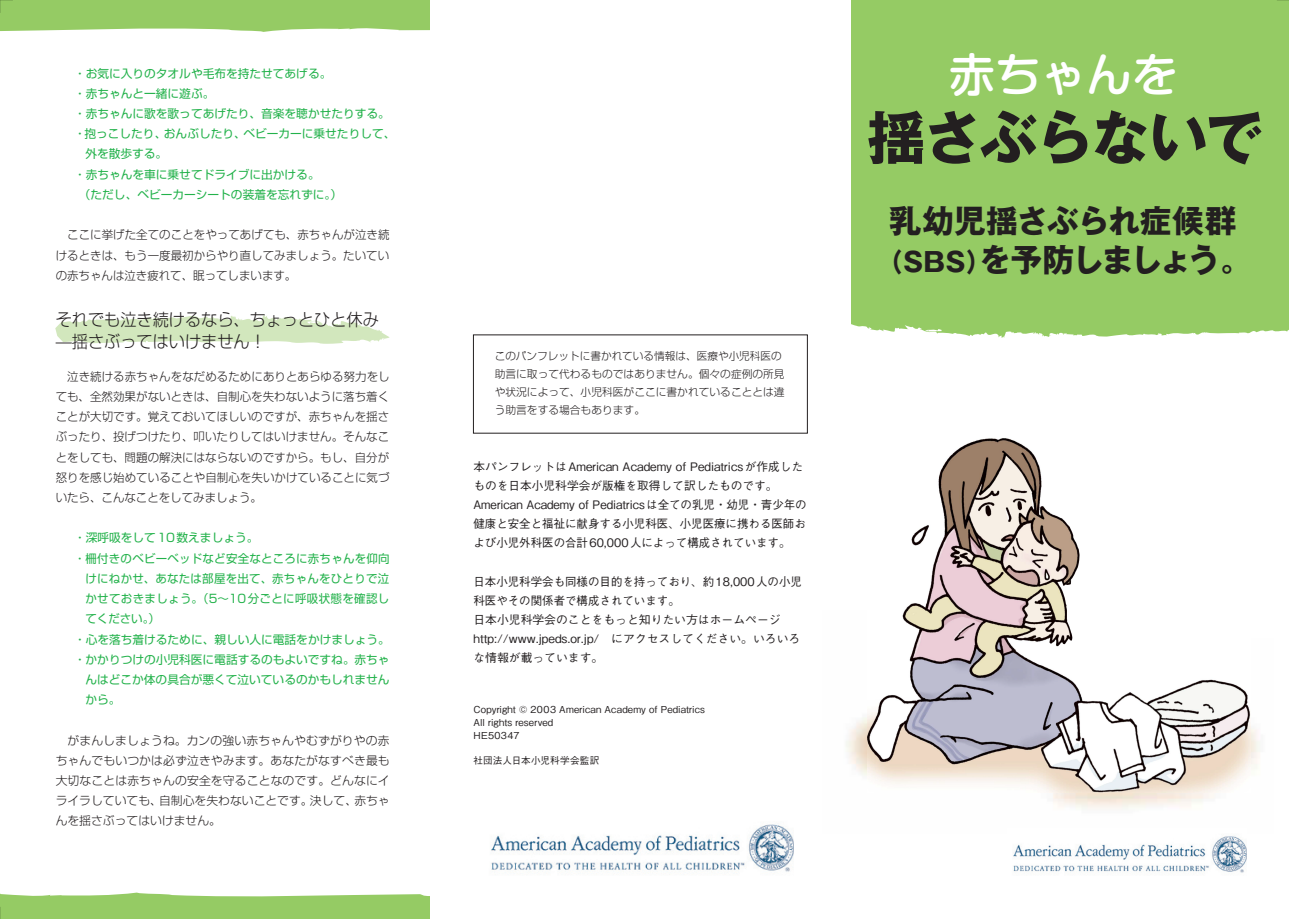
<style>
.page{position:relative;width:1289px;height:919px;background:#fff}
.page>*{position:absolute;margin:0;border:0;box-sizing:border-box;transform-origin:0 0}
.t1{font:700 58.5px "Gothic MB101 Pro";letter-spacing:-.04em;color:#231f20}
.t2{font:500 45.75px "Shin M Go Pro";color:#fff}
.t3{font:700 31.95px/39.3px "Gothic MB101 Pro";letter-spacing:-.035em;color:#231f20;text-align:center}
.t4{font:300 16.95px/22.4px "Shin Go Pro";color:#231f20;scale:.95 1}
.t5{font:300 11.7px/20.2px "Shin Go Pro";color:#231f20;text-align:justify}
.t6{font:500 11.7px/19.2px "Gothic BBB Pro";color:#231f20}
.t7{font:11.7px "Shin Go Pro";color:#23b24b}
.t8{font:11.7px "Shin Go Pro";letter-spacing:.02em;color:#23b24b}
.t9{font:11.7px "Shin Go Pro";letter-spacing:.03em;color:#23b24b}
.t10{font:11.7px "Shin Go Pro";letter-spacing:.025em;color:#23b24b}
.t11{font:300 10.65px/18px "Shin Go Pro";color:#231f20}
.t12{font:500 9.6px/12.8px "Gothic BBB Pro";letter-spacing:.015em;color:#231f20}
.s1{font-size:26.55px}
</style>
<div class="page">
<div style="left:851px;top:0;width:437px;height:319px;background:#95cb64"></div>
<svg style="left:55px;top:315px;width:334px;height:29px"></svg>
<img style="left:1012px;top:833px;width:234px;height:43px">
<img style="left:491px;top:821px;width:302px;height:54px">
<svg style="left:851px;top:319px;width:437px;height:19px"></svg>
<svg style="left:0;top:892px;width:429px;height:26px"></svg>
<svg style="left:0;top:0;width:430px;height:32px"></svg>
<img style="left:867px;top:438px;width:383px;height:354px">
<p class="t7" style="left:74px;top:64px;width:259px">・お気に入りのタオルや毛布を持たせてあげる。</p>
<p class="t7" style="left:74px;top:84px;width:142px">・赤ちゃんと一緒に遊ぶ。</p>
<p class="t7" style="left:74px;top:104px;width:317px">・赤ちゃんに歌を歌ってあげたり、音楽を聴かせたりする。</p>
<p class="t7" style="left:74px;top:124px;width:323px">・抱っこしたり、おんぶしたり、ベビーカーに乗せたりして、</p>
<p class="t7" style="left:85px;top:144px;width:83px">外を散歩する。</p>
<p class="t7" style="left:74px;top:165px;width:247px">・赤ちゃんを車に乗せてドライブに出かける。</p>
<p class="t7" style="left:79px;top:185px;width:265px">（ただし、ベビーカーシートの装着を忘れずに。）</p>
<p class="t5" style="left:56px;top:223px;width:335px">　ここに挙げた全てのことをやってあげても、赤ちゃんが泣き続けるときは、もう一度最初からやり直してみましょう。たいていの赤ちゃんは泣き疲れて、眠ってしまいます。</p>
<h3 class="t4" style="left:56px;top:306px;width:342px">それでも泣き続けるなら、ちょっとひと休み̶揺さぶってはいけません！</h3>
<p class="t5" style="left:56px;top:365px;width:335px">　泣き続ける赤ちゃんをなだめるためにありとあらゆる努力をしても、全然効果がないときは、自制心を失わないように落ち着くことが大切です。覚えておいてほしいのですが、赤ちゃんを揺さぶったり、投げつけたり、叩いたりしてはいけません。そんなことをしても、問題の解決にはならないのですから。もし、自分が怒りを感じ始めていることや自制心を失いかけていることに気づいたら、こんなことをしてみましょう。</p>
<p class="t7" style="left:74px;top:528px;width:186px">・深呼吸をして10数えましょう。</p>
<p class="t8" style="left:74px;top:548px;width:317px">・柵付きのベビーベッドなど安全なところに赤ちゃんを仰向</p>
<p class="t10" style="left:85px;top:568px;width:305px">けにねかせ、あなたは部屋を出て、赤ちゃんをひとりで泣</p>
<p class="t9" style="left:85px;top:589px;width:305px">かせておきましょう。（5～10分ごとに呼吸状態を確認し</p>
<p class="t7" style="left:85px;top:609px;width:76px">てください。）</p>
<p class="t7" style="left:74px;top:629px;width:317px">・心を落ち着けるために、親しい人に電話をかけましょう。</p>
<p class="t7" style="left:74px;top:649px;width:317px">・かかりつけの小児科医に電話するのもよいですね。赤ちゃ</p>
<p class="t7" style="left:85px;top:669px;width:306px">んはどこか体の具合が悪くて泣いているのかもしれません</p>
<p class="t7" style="left:85px;top:690px;width:37px">から。</p>
<p class="t5" style="left:56px;top:728px;width:335px">　がまんしましょうね。カンの強い赤ちゃんやむずがりやの赤ちゃんでもいつかは必ず泣きやみます。あなたがなすべき最も大切なことは赤ちゃんの安全を守ることなのです。どんなにイライラしていても、自制心を失わないことです。決して、赤ちゃんを揺さぶってはいけません。</p>
<p class="t11" style="left:494px;top:346px;width:291px">このパンフレットに書かれている情報は、医療や小児科医の助言に取って代わるものではありません。個々の症例の所見や状況によって、小児科医がここに書かれていることとは違う助言をする場合もあります。</p>
<p class="t6" style="left:473px;top:455px;width:335px">本パンフレットはAmerican Academy of Pediatricsが作成したものを日本小児科学会が版権を取得して訳したものです。American Academy of Pediatricsは全ての乳児・幼児・青少年の健康と安全と福祉に献身する小児科医、小児医療に携わる医師および小児外科医の合計60,000人によって構成されています。</p>
<p class="t6" style="left:473px;top:570px;width:330px">日本小児科学会も同様の目的を持っており、約18,000人の小児科医やその関係者で構成されています。<br>日本小児科学会のことをもっと知りたい方はホームページhttp://www.jpeds.or.jp/　にアクセスしてください。いろいろな情報が載っています。</p>
<p class="t12" style="left:473px;top:702px;width:233px">Copyright © 2003 American Academy of Pediatrics<br>All rights reserved<br>HE50347</p>
<p class="t12" style="left:473px;top:753px;width:127px">社団法人日本小児科学会監訳</p>
<h2 class="t2" style="left:949px;top:38px;width:230px">赤ちゃんを</h2>
<h1 class="t1" style="left:867px;top:89px;width:398px">揺さぶらないで</h1>
<h3 class="t3" style="left:876px;top:197px;width:378px">乳幼児揺さぶられ症候群<span class="s1">（SBS）</span>を予防しましょう。</h3>
</div>
